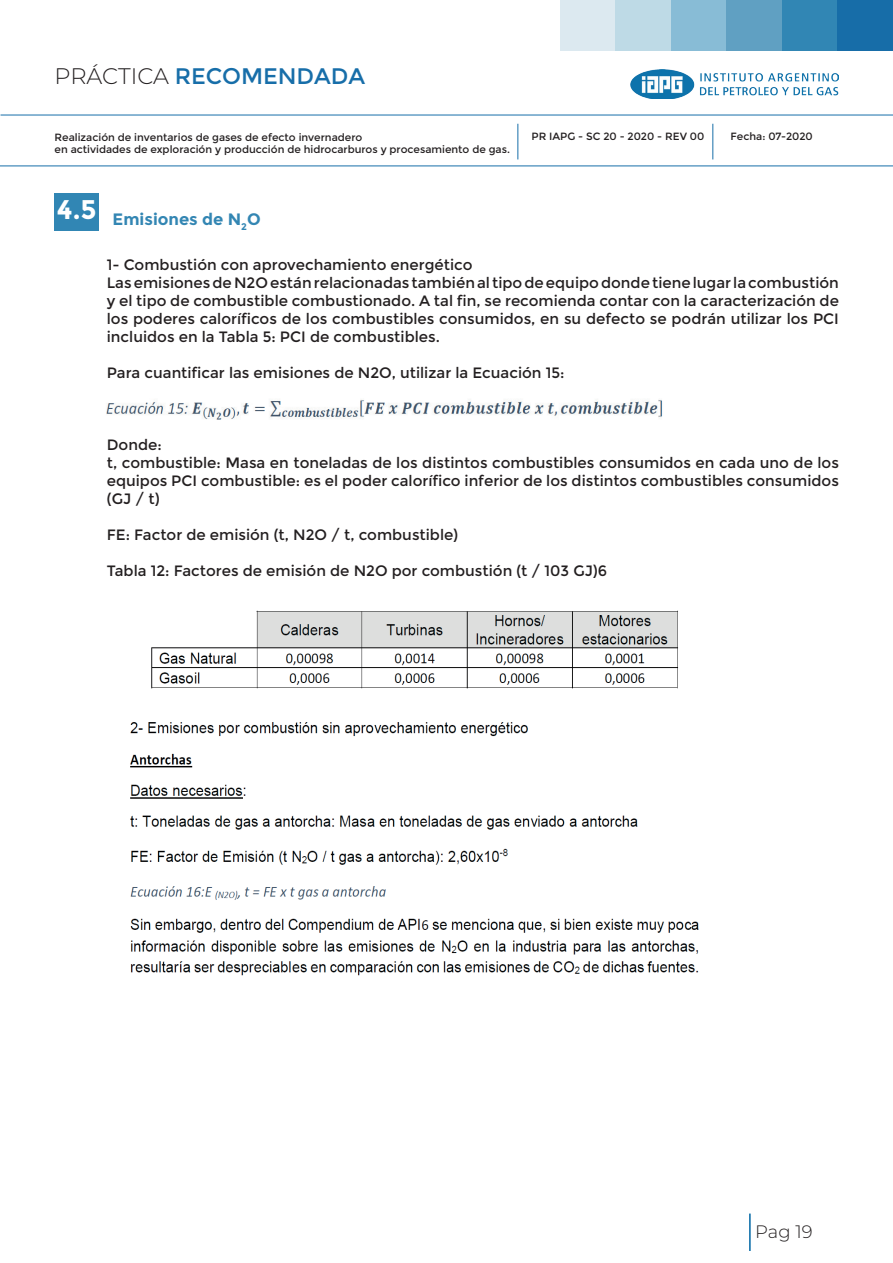
<style>
.page{position:relative;width:893px;height:1263px;background:#fff}
.page>*{position:absolute;margin:0;border:0;box-sizing:border-box;transform-origin:0 0}
.t1{font:22.5px "Montserrat";color:#176ea9}
.t2{font:300 18px "Montserrat";color:#231f20}
.t3{font:700 16.5px "Montserrat";color:#3386b3}
.t4{font:15px/18px "Montserrat";color:#231f20}
.t5{font:10.5px "Montserrat";color:#231f20}
.s1{font-weight:300;color:#231f20}
</style>
<div class="page">
<div style="left:560px;top:0;width:56px;height:50px;background:#dce9f0"></div>
<div style="left:616px;top:0;width:55px;height:50px;background:#bedae6"></div>
<div style="left:671px;top:0;width:56px;height:50px;background:#88bcd6"></div>
<div style="left:727px;top:0;width:55px;height:50px;background:#60a0c2"></div>
<div style="left:782px;top:0;width:55px;height:50px;background:#3186b4"></div>
<div style="left:837px;top:0;width:56px;height:50px;background:#176da8"></div>
<hr style="left:749px;top:1213px;width:2px;height:38px;background:#0067a5">
<hr style="left:1px;top:115px;width:892px;height:1px;background:#176ea9">
<img style="left:630px;top:70px;width:209px;height:29px">
<hr style="left:518px;top:124px;width:1px;height:35px;background:#176ea9">
<hr style="left:713px;top:124px;width:1px;height:35px;background:#176ea9">
<hr style="left:0;top:166px;width:893px;height:1px;background:#176ea9">
<div style="left:54px;top:193px;width:44px;height:38px;background:#3186b4"></div>
<img style="left:130px;top:610px;width:569px;height:366px">
<img style="left:106px;top:399px;width:557px;height:21px">
<h1 class="t1" style="left:55px;top:63px;width:312px"><span class="s1">PRÁCTICA</span> RECOMENDADA</h1>
<p class="t5" style="left:55px;top:131px;width:309px">Realización de inventarios de gases de efecto invernadero</p>
<p class="t5" style="left:531px;top:130px;width:174px">PR IAPG - SC 20 - 2020 - REV 00</p>
<p class="t5" style="left:730px;top:130px;width:84px">Fecha: 07-2020</p>
<p class="t5" style="left:55px;top:143px;width:457px">en actividades de exploración y producción de hidrocarburos y procesamiento de gas.</p>
<p class="t3" style="left:57px;top:209px;width:205px"><sup>4.5</sup> Emisiones de N<sub>2</sub>O</p>
<p class="t4" style="left:107px;top:256px;width:734px">1- Combustión con aprovechamiento energético<br>Las emisiones de N2O están relacionadas también al tipo de equipo donde tiene lugar la combustión y el tipo de combustible combustionado. A tal fin, se recomienda contar con la caracterización de los poderes caloríficos de los combustibles consumidos, en su defecto se podrán utilizar los PCI incluidos en la Tabla 5: PCI de combustibles.</p>
<p class="t4" style="left:107px;top:364px;width:459px">Para cuantificar las emisiones de N2O, utilizar la Ecuación 15:</p>
<p class="t4" style="left:107px;top:436px;width:734px">Donde:<br>t, combustible: Masa en toneladas de los distintos combustibles consumidos en cada uno de los equipos PCI combustible: es el poder calorífico inferior de los distintos combustibles consumidos (GJ / t)</p>
<p class="t4" style="left:107px;top:526px;width:353px">FE: Factor de emisión (t, N2O / t, combustible)</p>
<p class="t4" style="left:107px;top:562px;width:502px">Tabla 12: Factores de emisión de N2O por combustión (t / 103 GJ)6</p>
<p class="t2" style="left:755px;top:1219px;width:59px">Pag 19</p>
</div>
